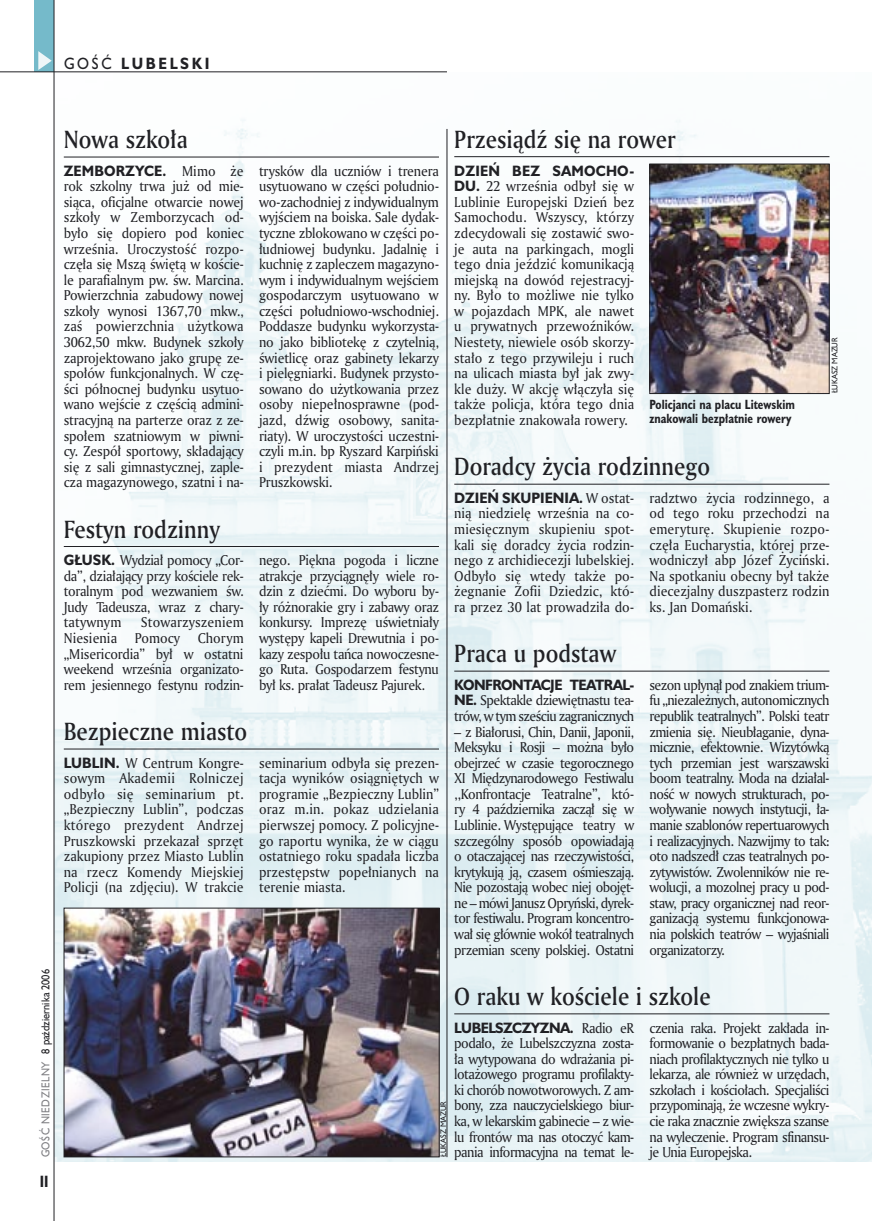
<style>
.page{position:relative;width:872px;height:1221px;background:#fff}
.page>*{position:absolute;margin:0;border:0;box-sizing:border-box;transform-origin:0 0}
._05d_tytyl_Kronika_AmMd_16_pt{font:24px "Amerigo Md PL";color:#212125;scale:.9 1}
._15a_temat_lewo{font:700 15px "Humanst 521 PL";letter-spacing:.2em;color:#212125;scale:.9 1}
._16_pagina_lewa{font:700 15px "Humanst 521 Cn PL";color:#212125;scale:.94 1}
._03_body_bez_akapitu{font:13.8px/15.6px "Amerigo PL";letter-spacing:-.02em;color:#212125;text-align:justify;scale:.94 1}
._03_body_bez_akapitu-2{font:13.8px "Amerigo PL";letter-spacing:.01em;color:#212125;scale:.94 1}
._03_body_bez_akapitu-3{font:13.8px "Amerigo PL";letter-spacing:.005em;color:#212125;scale:.94 1}
._09_podpis_zdjecia_HuCnB{font:700 12.3px/14.4px "Humanst 521 Cn PL";color:#212125;scale:.94 1}
._18_data_lewa{font:10.5px "Humanst 521 PL";color:#212125;scale:.9 1}
._18a_data_lewa_GOSC{font:10.5px "Humanst 521 PL";letter-spacing:.05em;color:#7f7f83;scale:.9 1}
._09a_autor_zdjecia_Hu_5_pt{font:7.5px "Humanst 521 PL";color:#212125;scale:.94 1}
.s1{font-weight:400}
.s2{font-family:"Humanst 521 PL";font-weight:700}
</style>
<div class="page">
<img style="left:55px;top:120px;width:817px;height:1041px">
<div style="left:35px;top:0;width:19px;height:72px;background:#75baca"></div>
<svg style="left:38px;top:51px;width:14px;height:19px"></svg>
<hr style="left:54px;top:0;width:1px;height:1220px;background:#212125">
<hr style="left:0;top:72px;width:447px;height:1px;background:#212125">
<hr style="left:447px;top:129px;width:1px;height:1027px;background:#212125">
<hr style="left:64px;top:157px;width:375px;height:1px;background:#212125">
<hr style="left:64px;top:748px;width:375px;height:1px;background:#212125">
<img style="left:66px;top:909px;width:371px;height:245px">
<div style="left:64px;top:907px;width:375px;height:249px;border:1px solid #212125"></div>
<hr style="left:454px;top:156px;width:375px;height:1px;background:#212125">
<img style="left:651px;top:166px;width:176px;height:226px">
<div style="left:649px;top:164px;width:180px;height:230px;border:1px solid #212125"></div>
<hr style="left:454px;top:484px;width:375px;height:1px;background:#212125">
<hr style="left:64px;top:546px;width:375px;height:1px;background:#212125">
<hr style="left:454px;top:1013px;width:375px;height:1px;background:#212125">
<hr style="left:454px;top:670px;width:375px;height:1px;background:#212125">
<p class="_15a_temat_lewo" style="left:64px;top:53px;width:163px"><span class="s1">GOŚĆ</span> LUBELSKI</p>
<p class="_18_data_lewa" style="left:38px;top:1053px;width:95px;rotate:-90deg">8 października 2006</p>
<p class="_18a_data_lewa_GOSC" style="left:38px;top:1157px;width:108px;rotate:-90deg">GOŚĆ NIEDZIELNY</p>
<p class="_16_pagina_lewa" style="left:40px;top:1170px;width:11px">II</p>
<p class="_05d_tytyl_Kronika_AmMd_16_pt" style="left:64px;top:123px;width:139px">Nowa szkoła</p>
<p class="_03_body_bez_akapitu" style="left:64px;top:162px;width:193px"><span class="s2">ZEMBORZYCE.</span> Mimo że rok szkolny trwa już od mie&shy;siąca, oficjalne otwarcie nowej szkoły w Zemborzycach od&shy;było się dopiero pod koniec września. Uroczystość rozpo&shy;częła się Mszą świętą w koście&shy;le parafialnym pw. św. Marcina.<br>Powierzchnia zabudowy nowej szkoły wynosi 1367,70 mkw., zaś powierzchnia użytkowa 3062,50 mkw. Budynek szkoły zaprojektowano jako grupę ze&shy;społów funkcjonalnych. W czę&shy;ści północnej budynku usytuo&shy;wano wejście z częścią admini&shy;stracyjną na parterze oraz z ze&shy;społem szatniowym w piwni&shy;cy. Zespół sportowy, składający się z sali gimnastycznej, zaple&shy;cza magazynowego, szatni i na-</p>
<p class="_03_body_bez_akapitu" style="left:259px;top:162px;width:193px">trysków dla uczniów i trenera usytuowano w części południo&shy;wo-zachodniej z indywidualnym wyjściem na boiska. Sale dydak&shy;tyczne zblokowano w części po&shy;łudniowej budynku. Jadalnię i kuchnię z zapleczem magazyno&shy;wym i indywidualnym wejściem gospodarczym usytuowano w części południowo-wschodniej.<br>Poddasze budynku wykorzysta&shy;no jako bibliotekę z czytelnią, świetlicę oraz gabinety lekarzy i pielęgniarki. Budynek przysto&shy;sowano do użytkowania przez osoby niepełnosprawne (pod&shy;jazd, dźwig osobowy, sanita&shy;riaty). W uroczystości uczestni&shy;czyli m.in. bp Ryszard Karpiński i prezydent miasta Andrzej Pruszkowski.</p>
<p class="_05d_tytyl_Kronika_AmMd_16_pt" style="left:64px;top:513px;width:175px">Festyn rodzinny</p>
<p class="_03_body_bez_akapitu" style="left:64px;top:552px;width:193px"><span class="s2">GŁUSK.</span> Wydział pomocy „Cor&shy;da”, działający przy kościele rek&shy;toralnym pod wezwaniem św.<br>Judy Tadeusza, wraz z chary&shy;tatywnym</p>
<p class="_03_body_bez_akapitu-2" style="left:141px;top:613px;width:111px">Stowarzyszeniem</p>
<p class="_03_body_bez_akapitu" style="left:64px;top:630px;width:193px;text-indent:134px">Chorym „Misericordia” był w ostatni weekend września organizato&shy;rem jesiennego festynu rodzin-</p>
<p class="_03_body_bez_akapitu-3" style="left:64px;top:629px;width:58px">Niesienia</p>
<p class="_03_body_bez_akapitu" style="left:135px;top:630px;width:50px">Pomocy</p>
<p class="_03_body_bez_akapitu" style="left:259px;top:552px;width:193px">nego. Piękna pogoda i liczne atrakcje przyciągnęły wiele ro&shy;dzin z dziećmi. Do wyboru by&shy;ły różnorakie gry i zabawy oraz konkursy. Imprezę uświetniały występy kapeli Drewutnia i po&shy;kazy zespołu tańca nowoczesne&shy;go Ruta. Gospodarzem festynu był ks. prałat Tadeusz Pajurek.</p>
<p class="_05d_tytyl_Kronika_AmMd_16_pt" style="left:64px;top:715px;width:205px">Bezpieczne miasto</p>
<p class="_03_body_bez_akapitu" style="left:64px;top:754px;width:193px"><span class="s2">LUBLIN.</span> W Centrum Kongre&shy;sowym Akademii Rolniczej odbyło się seminarium pt. „Bezpieczny Lublin”, podczas którego prezydent Andrzej Pruszkowski przekazał sprzęt zakupiony przez Miasto Lublin na rzecz Komendy Miejskiej Policji (na zdjęciu). W trakcie</p>
<p class="_03_body_bez_akapitu" style="left:259px;top:754px;width:193px">seminarium odbyła się prezen&shy;tacja wyników osiągniętych w programie „Bezpieczny Lublin” oraz m.in. pokaz udzielania pierwszej pomocy. Z policyjne&shy;go raportu wynika, że w ciągu ostatniego roku spadała liczba przestępstw popełnianych na terenie miasta.</p>
<p class="_05d_tytyl_Kronika_AmMd_16_pt" style="left:454px;top:123px;width:247px">Przesiądź się na rower</p>
<p class="_03_body_bez_akapitu" style="left:454px;top:162px;width:193px"><span class="s2">DZIEŃ BEZ SAMOCHO-DU.</span> 22 września odbył się w Lublinie Europejski Dzień bez Samochodu. Wszyscy, którzy zdecydowali się zostawić swo&shy;je auta na parkingach, mogli tego dnia jeździć komunikacją miejską na dowód rejestracyj&shy;ny. Było to możliwe nie tylko w pojazdach MPK, ale nawet u prywatnych przewoźników.<br>Niestety, niewiele osób skorzy&shy;stało z tego przywileju i ruch na ulicach miasta był jak zwy&shy;kle duży. W akcję włączyła się także policja, która tego dnia bezpłatnie znakowała rowery.</p>
<p class="_09a_autor_zdjecia_Hu_5_pt" style="left:829px;top:393px;width:61px;rotate:-90deg">ŁUKASZ MAZUR</p>
<p class="_09_podpis_zdjecia_HuCnB" style="left:649px;top:397px;width:156px">Policjanci na placu Litewskim znakowali bezpłatnie rowery</p>
<p class="_05d_tytyl_Kronika_AmMd_16_pt" style="left:454px;top:450px;width:286px">Doradcy życia rodzinnego</p>
<p class="_03_body_bez_akapitu" style="left:454px;top:489px;width:193px"><span class="s2">DZIEŃ SKUPIENIA.</span> W ostat&shy;nią niedzielę września na co&shy;miesięcznym skupieniu spot&shy;kali się doradcy życia rodzin&shy;nego z archidiecezji lubelskiej.<br>Odbyło się wtedy także po&shy;żegnanie Zofii Dziedzic, któ&shy;ra przez 30 lat prowadziła do-</p>
<p class="_03_body_bez_akapitu" style="left:649px;top:489px;width:193px">radztwo życia rodzinnego, a od tego roku przechodzi na emeryturę. Skupienie rozpo&shy;częła Eucharystia, której prze&shy;wodniczył abp Józef Życiński.<br>Na spotkaniu obecny był także diecezjalny duszpasterz rodzin ks. Jan Domański.</p>
<p class="_05d_tytyl_Kronika_AmMd_16_pt" style="left:454px;top:637px;width:181px">Praca u podstaw</p>
<p class="_03_body_bez_akapitu" style="left:454px;top:676px;width:193px"><span class="s2">KONFRONTACJE TEATRAL-NE.</span> Spektakle dziewiętnastu tea&shy;trów, w tym sześciu zagranicznych</p>
<p class="_03_body_bez_akapitu" style="left:454px;top:723px;width:193px">– z Białorusi, Chin, Danii, Japonii, Meksyku i Rosji – można było obejrzeć w czasie tegorocznego XI Międzynarodowego Festiwalu ,,Konfrontacje Teatralne”, któ&shy;ry 4 października zaczął się w Lublinie. Występujące teatry w szczególny sposób opowiadają o otaczającej nas rzeczywistości, krytykują ją, czasem ośmieszają.<br>Nie pozostają wobec niej obojęt&shy;ne – mówi Janusz Opryński, dyrek&shy;tor festiwalu. Program koncentro&shy;wał się głównie wokół teatralnych przemian sceny polskiej. Ostatni</p>
<p class="_03_body_bez_akapitu" style="left:649px;top:676px;width:193px">sezon upłynął pod znakiem trium&shy;fu „niezależnych, autonomicznych republik teatralnych”. Polski teatr zmienia się. Nieubłaganie, dyna&shy;micznie, efektownie. Wizytówką tych przemian jest warszawski boom teatralny. Moda na działal&shy;ność w nowych strukturach, po&shy;woływanie nowych instytucji, ła&shy;manie szablonów repertuarowych i realizacyjnych. Nazwijmy to tak: oto nadszedł czas teatralnych po&shy;zytywistów. Zwolenników nie re&shy;wolucji, a mozolnej pracy u pod&shy;staw, pracy organicznej nad reor&shy;ganizacją systemu funkcjonowa&shy;nia polskich teatrów – wyjaśniali organizatorzy.</p>
<p class="_09a_autor_zdjecia_Hu_5_pt" style="left:438px;top:1156px;width:61px;rotate:-90deg">ŁUKASZ MAZUR</p>
<p class="_05d_tytyl_Kronika_AmMd_16_pt" style="left:454px;top:980px;width:286px">O raku w kościele i szkole</p>
<p class="_03_body_bez_akapitu" style="left:454px;top:1019px;width:193px"><span class="s2">LUBELSZCZYZNA.</span> Radio eR podało, że Lubelszczyzna zosta&shy;ła wytypowana do wdrażania pi&shy;lotażowego programu profilakty&shy;ki chorób nowotworowych. Z am&shy;bony, zza nauczycielskiego biur&shy;ka, w lekarskim gabinecie – z wie&shy;lu frontów ma nas otoczyć kam&shy;pania informacyjna na temat le-</p>
<p class="_03_body_bez_akapitu" style="left:649px;top:1019px;width:193px">czenia raka. Projekt zakłada in&shy;formowanie o bezpłatnych bada&shy;niach profilaktycznych nie tylko u lekarza, ale również w urzędach, szkołach i kościołach. Specjaliści przypominają, że wczesne wykry&shy;cie raka znacznie zwiększa szanse na wyleczenie. Program sfinansu&shy;je Unia Europejska.</p>
</div>
